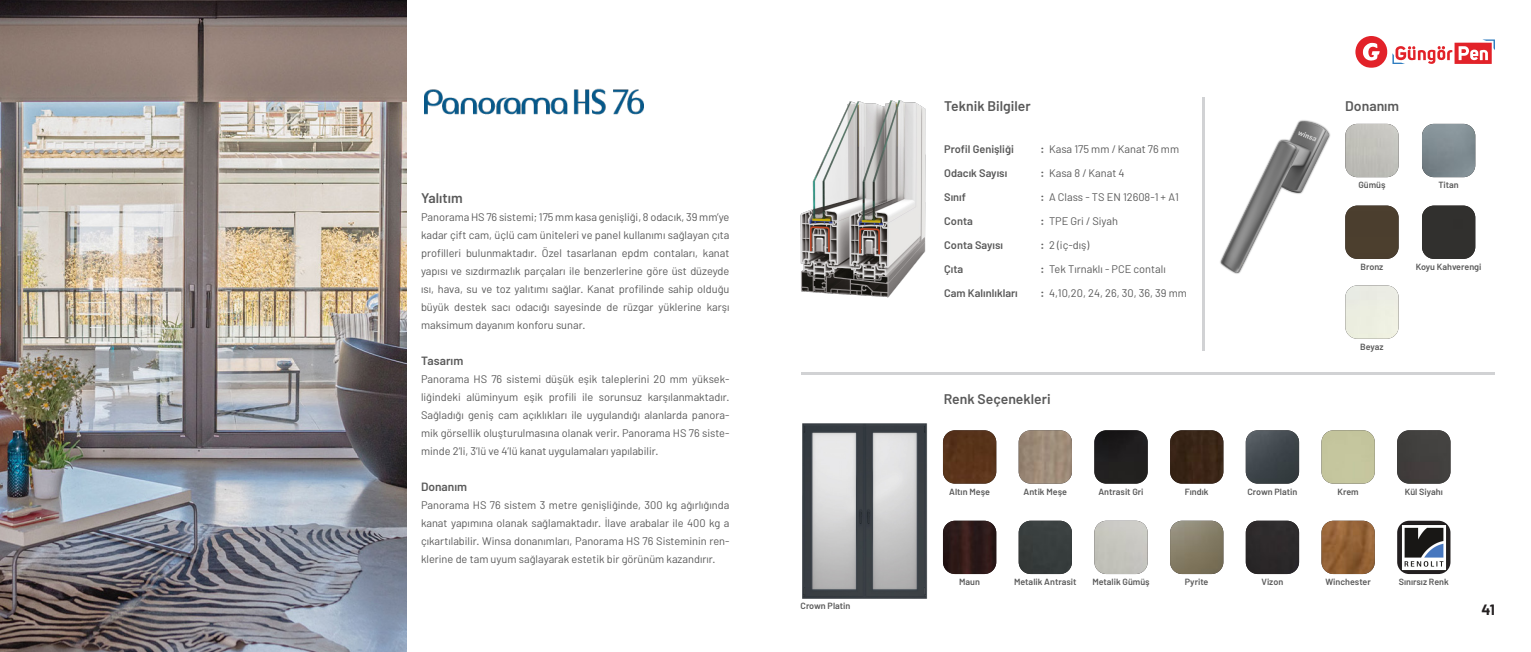
<style>
.page{position:relative;width:1531px;height:652px;background:#fff}
.page>*{position:absolute;margin:0;border:0;box-sizing:border-box;transform-origin:0 0}
.t1{font:700 15px "Barlow";color:#231f20}
.t2{font:600 14px "Barlow";color:#595959}
.t3{font:600 12px "Barlow";color:#595959}
.t4{font:11px/18px "Barlow";color:#595959;text-align:justify}
.t5{font:600 11px "Barlow";color:#595959}
.t6{font:600 9px "Barlow";color:#595959}
.s1{font-weight:600}
</style>
<div class="page">
<img style="left:0;top:0;width:407px;height:652px">
<img style="left:800px;top:100px;width:126px;height:198px">
<img style="left:802px;top:423px;width:163px;height:176px">
<img style="left:943px;top:430px;width:53px;height:54px">
<img style="left:1365px;top:124px;width:33px;height:53px">
<div style="left:1365px;top:206px;width:33px;height:53px;background:#4b3e2e"></div>
<img style="left:1345px;top:285px;width:53px;height:54px">
<img style="left:1422px;top:124px;width:53px;height:53px">
<div style="left:1422px;top:206px;width:53px;height:53px;background:#31302e"></div>
<img style="left:943px;top:521px;width:53px;height:53px">
<img style="left:1018px;top:430px;width:54px;height:54px">
<div style="left:1018px;top:521px;width:54px;height:53px;background:#383e3e"></div>
<img style="left:1094px;top:430px;width:53px;height:54px">
<img style="left:1094px;top:521px;width:53px;height:53px">
<img style="left:1170px;top:430px;width:53px;height:54px">
<img style="left:1170px;top:521px;width:53px;height:53px">
<img style="left:1246px;top:430px;width:53px;height:54px">
<div style="left:1246px;top:521px;width:53px;height:53px;background:#2c292b"></div>
<img style="left:1321px;top:430px;width:54px;height:54px">
<img style="left:1321px;top:521px;width:54px;height:53px">
<img style="left:1397px;top:430px;width:53px;height:54px">
<div style="left:1397px;top:521px;width:53px;height:53px;background:#231f20;border-radius:12px"></div>
<img style="left:1400px;top:524px;width:47px;height:47px">
<hr style="left:801px;top:373px;width:694px;height:2px;background:#d1d2d4">
<hr style="left:1202px;top:97px;width:2px;height:254px;background:#d1d2d4">
<img style="left:1204px;top:106px;width:161px;height:181px">
<img style="left:1454px;top:43px;width:38px;height:21px">
<img style="left:1427px;top:50px;width:8px;height:14px">
<svg style="left:1437px;top:46px;width:15px;height:14px"></svg>
<svg style="left:1461px;top:49px;width:5px;height:4px"></svg>
<img style="left:1355px;top:36px;width:32px;height:32px">
<svg style="left:1482px;top:39px;width:13px;height:11px"></svg>
<svg style="left:1392px;top:46px;width:34px;height:18px"></svg>
<img style="left:424px;top:88px;width:220px;height:27px">
<p class="t2" style="left:421px;top:189px;width:43px">Yalıtım</p>
<p class="t4" style="left:421px;top:208px;width:310px">Panorama HS 76 sistemi; 175 mm kasa genişliği, 8 odacık, 39 mm’ye kadar çift cam, üçlü cam üniteleri ve panel kullanımı sağlayan çıta profilleri bulunmaktadır. Özel tasarlanan epdm contaları, kanat yapısı ve sızdırmazlık parçaları ile benzerlerine göre üst düzeyde ısı, hava, su ve toz yalıtımı sağlar. Kanat profilinde sahip olduğu büyük destek sacı odacığı sayesinde de rüzgar yüklerine karşı maksimum dayanım konforu sunar.</p>
<p class="t3" style="left:421px;top:353px;width:44px">Tasarım</p>
<p class="t4" style="left:421px;top:370px;width:310px">Panorama HS 76 sistemi düşük eşik taleplerini 20 mm yüksek&shy;liğindeki alüminyum eşik profili ile sorunsuz karşılanmaktadır.<br>Sağladığı geniş cam açıklıkları ile uygulandığı alanlarda panora&shy;mik görsellik oluşturulmasına olanak verir. Panorama HS 76 siste&shy;minde 2’li, 3’lü ve 4’lü kanat uygulamaları yapılabilir.</p>
<p class="t3" style="left:421px;top:479px;width:48px">Donanım</p>
<p class="t4" style="left:421px;top:496px;width:310px">Panorama HS 76 sistem 3 metre genişliğinde, 300 kg ağırlığında kanat yapımına olanak sağlamaktadır. İlave arabalar ile 400 kg a çıkartılabilir. Winsa donanımları, Panorama HS 76 Sisteminin ren&shy;klerine de tam uyum sağlayarak estetik bir görünüm kazandırır.</p>
<p class="t6" style="left:800px;top:600px;width:51px">Crown Platin</p>
<p class="t2" style="left:944px;top:97px;width:88px">Teknik Bilgiler</p>
<p class="t5" style="left:944px;top:142px;width:71px">Profil Genişliği</p>
<p class="t5" style="left:944px;top:166px;width:65px">Odacık Sayısı</p>
<p class="t5" style="left:944px;top:190px;width:23px">Sınıf</p>
<p class="t5" style="left:944px;top:214px;width:30px">Conta</p>
<p class="t5" style="left:944px;top:238px;width:60px">Conta Sayısı</p>
<p class="t5" style="left:944px;top:262px;width:21px">Çıta</p>
<p class="t5" style="left:944px;top:286px;width:75px">Cam Kalınlıkları</p>
<p class="t4" style="left:1040px;top:140px;width:140px"><span class="s1">:</span> Kasa 175 mm / Kanat 76 mm</p>
<p class="t4" style="left:1040px;top:164px;width:86px"><span class="s1">:</span> Kasa 8 / Kanat 4</p>
<p class="t4" style="left:1040px;top:188px;width:140px"><span class="s1">:</span> A Class - TS EN 12608-1 + A1</p>
<p class="t4" style="left:1040px;top:212px;width:79px"><span class="s1">:</span> TPE Gri / Siyah</p>
<p class="t4" style="left:1040px;top:236px;width:50px"><span class="s1">:</span> 2 (iç-dış)</p>
<p class="t4" style="left:1040px;top:260px;width:127px"><span class="s1">:</span> Tek Tırnaklı - PCE contalı</p>
<p class="t4" style="left:1040px;top:284px;width:148px"><span class="s1">:</span> 4,10,20, 24, 26, 30, 36, 39 mm</p>
<p class="t2" style="left:1345px;top:97px;width:55px">Donanım</p>
<p class="t6" style="left:1358px;top:179px;width:29px">Gümüş</p>
<p class="t6" style="left:1438px;top:179px;width:22px">Titan</p>
<p class="t6" style="left:1360px;top:261px;width:24px">Bronz</p>
<p class="t6" style="left:1416px;top:261px;width:67px">Koyu Kahverengi</p>
<p class="t6" style="left:1360px;top:341px;width:25px">Beyaz</p>
<p class="t2" style="left:944px;top:390px;width:109px">Renk Seçenekleri</p>
<p class="t6" style="left:949px;top:486px;width:42px">Altın Meşe</p>
<p class="t6" style="left:1023px;top:486px;width:45px">Antik Meşe</p>
<p class="t6" style="left:1098px;top:486px;width:47px">Antrasit Gri</p>
<p class="t6" style="left:1185px;top:486px;width:25px">Fındık</p>
<p class="t6" style="left:1247px;top:486px;width:51px">Crown Platin</p>
<p class="t6" style="left:1337px;top:486px;width:23px">Krem</p>
<p class="t6" style="left:1405px;top:486px;width:39px">Kül Siyahı</p>
<p class="t6" style="left:959px;top:576px;width:22px">Maun</p>
<p class="t6" style="left:1014px;top:576px;width:64px">Metalik Antrasit</p>
<p class="t6" style="left:1092px;top:576px;width:59px">Metalik Gümüş</p>
<p class="t6" style="left:1185px;top:576px;width:25px">Pyrite</p>
<p class="t6" style="left:1261px;top:576px;width:23px">Vizon</p>
<p class="t6" style="left:1325px;top:576px;width:47px">Winchester</p>
<p class="t6" style="left:1399px;top:576px;width:52px">Sınırsız Renk</p>
<h1 class="t1" style="left:1481px;top:600px;width:15px">41</h1>
</div>
